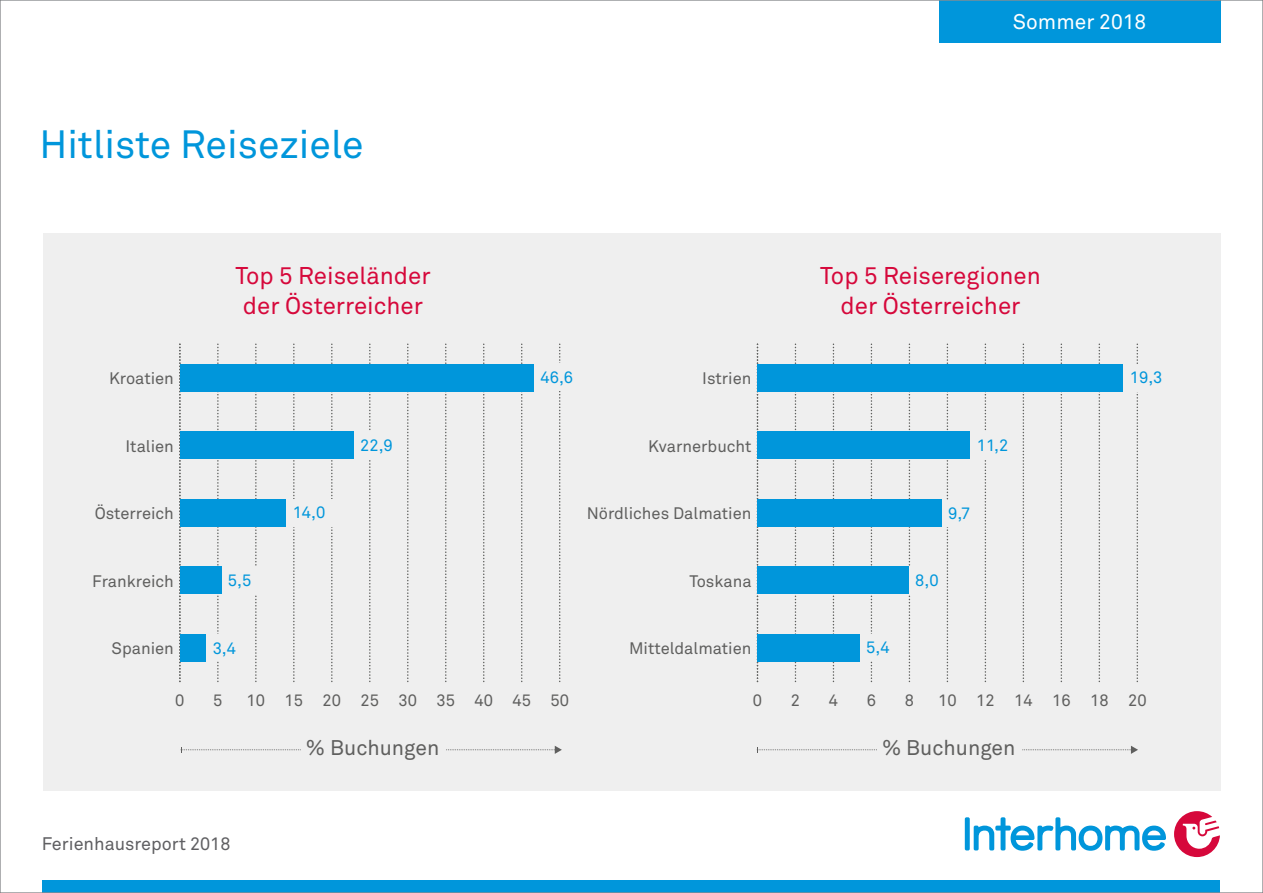
<style>
.page{position:relative;width:1263px;height:893px;background:#fff}
.page>*{position:absolute;margin:0;border:0;box-sizing:border-box;transform-origin:0 0}
.t1{font:39px "Akkurat Pro";color:#0096db}
.t2{font:24px/30px "Akkurat Pro";color:#d6083b;text-align:center}
.t3{font:21px "Akkurat Pro";color:#5f5f5e}
.t4{font:21px "Akkurat Pro";color:#fff}
.t5{font:18px "Akkurat Pro";color:#5f5f62}
.t6{font:16.5px "Akkurat Pro";color:#5f5f5e}
.t7{font:16.5px "Akkurat Pro";color:#0096db}
</style>
<div class="page">
<div style="left:43px;top:880px;width:1177px;height:13px;background:#0096db"></div>
<div style="left:965px;top:817px;width:5px;height:33px;background:#0096db;border-radius:2px"></div>
<svg style="left:974px;top:817px;width:192px;height:34px"></svg>
<svg style="left:1174px;top:811px;width:46px;height:46px"></svg>
<div style="left:939px;top:0;width:281px;height:43px;background:#0096db"></div>
<div style="left:43px;top:234px;width:1177px;height:557px;background:#efefef"></div>
<svg style="left:447px;top:746px;width:115px;height:8px"></svg>
<svg style="left:181px;top:747px;width:120px;height:5px"></svg>
<svg style="left:795px;top:344px;width:1px;height:337px"></svg>
<svg style="left:833px;top:344px;width:1px;height:337px"></svg>
<svg style="left:871px;top:344px;width:1px;height:337px"></svg>
<svg style="left:909px;top:344px;width:1px;height:337px"></svg>
<svg style="left:947px;top:344px;width:1px;height:337px"></svg>
<svg style="left:985px;top:344px;width:1px;height:337px"></svg>
<svg style="left:1022px;top:344px;width:2px;height:337px"></svg>
<svg style="left:1060px;top:344px;width:2px;height:337px"></svg>
<svg style="left:1098px;top:344px;width:2px;height:337px"></svg>
<svg style="left:1136px;top:344px;width:2px;height:337px"></svg>
<svg style="left:757px;top:344px;width:10px;height:337px"></svg>
<div style="left:757px;top:364px;width:367px;height:27px;background:#0096db"></div>
<div style="left:757px;top:432px;width:213px;height:27px;background:#0096db"></div>
<div style="left:757px;top:499px;width:185px;height:27px;background:#0096db"></div>
<div style="left:757px;top:567px;width:152px;height:27px;background:#0096db"></div>
<div style="left:757px;top:634px;width:103px;height:27px;background:#0096db"></div>
<svg style="left:217px;top:344px;width:2px;height:337px"></svg>
<svg style="left:255px;top:344px;width:2px;height:337px"></svg>
<svg style="left:293px;top:344px;width:2px;height:337px"></svg>
<svg style="left:331px;top:344px;width:2px;height:337px"></svg>
<svg style="left:369px;top:344px;width:2px;height:337px"></svg>
<svg style="left:407px;top:344px;width:1px;height:337px"></svg>
<svg style="left:445px;top:344px;width:1px;height:337px"></svg>
<svg style="left:483px;top:344px;width:1px;height:337px"></svg>
<svg style="left:521px;top:344px;width:1px;height:337px"></svg>
<svg style="left:559px;top:344px;width:1px;height:337px"></svg>
<svg style="left:179px;top:344px;width:10px;height:337px"></svg>
<div style="left:180px;top:364px;width:354px;height:27px;background:#0096db"></div>
<div style="left:180px;top:432px;width:174px;height:27px;background:#0096db"></div>
<div style="left:180px;top:499px;width:106px;height:27px;background:#0096db"></div>
<div style="left:180px;top:567px;width:42px;height:27px;background:#0096db"></div>
<div style="left:180px;top:634px;width:26px;height:27px;background:#0096db"></div>
<svg style="left:1023px;top:746px;width:115px;height:8px"></svg>
<svg style="left:757px;top:747px;width:120px;height:5px"></svg>
<div style="left:1124px;top:364px;width:46px;height:27px;background:#efefef"></div>
<div style="left:971px;top:432px;width:46px;height:27px;background:#efefef"></div>
<div style="left:534px;top:364px;width:47px;height:27px;background:#efefef"></div>
<div style="left:354px;top:432px;width:46px;height:27px;background:#efefef"></div>
<div style="left:287px;top:499px;width:46px;height:27px;background:#efefef"></div>
<div style="left:909px;top:567px;width:35px;height:27px;background:#efefef"></div>
<div style="left:942px;top:500px;width:35px;height:27px;background:#efefef"></div>
<div style="left:860px;top:634px;width:35px;height:27px;background:#efefef"></div>
<div style="left:222px;top:567px;width:35px;height:27px;background:#efefef"></div>
<div style="left:207px;top:634px;width:34px;height:27px;background:#efefef"></div>
<h1 class="t1" style="left:39px;top:122px;width:326px">Hitliste Reiseziele</h1>
<p class="t4" style="left:1013px;top:10px;width:135px">Sommer 2018</p>
<h2 class="t2" style="left:235px;top:261px;width:197px">Top 5 Reiseländer der Österreicher</h2>
<h2 class="t2" style="left:820px;top:261px;width:222px">Top 5 Reiseregionen der Österreicher</h2>
<p class="t6" style="left:109px;top:369px;width:66px">Kroatien</p>
<p class="t7" style="left:540px;top:368px;width:34px">46,6</p>
<p class="t6" style="left:702px;top:369px;width:51px">Istrien</p>
<p class="t7" style="left:1130px;top:368px;width:34px">19,3</p>
<p class="t6" style="left:126px;top:436px;width:50px">Italien</p>
<p class="t7" style="left:360px;top:436px;width:34px">22,9</p>
<p class="t6" style="left:648px;top:436px;width:105px">Kvarnerbucht</p>
<p class="t7" style="left:977px;top:436px;width:33px">11,2</p>
<p class="t6" style="left:95px;top:504px;width:81px">Österreich</p>
<p class="t7" style="left:293px;top:503px;width:34px">14,0</p>
<p class="t6" style="left:587px;top:504px;width:166px">Nördliches Dalmatien</p>
<p class="t7" style="left:948px;top:504px;width:24px">9,7</p>
<p class="t6" style="left:92px;top:571px;width:83px">Frankreich</p>
<p class="t7" style="left:228px;top:571px;width:25px">5,5</p>
<p class="t6" style="left:689px;top:571px;width:64px">Toskana</p>
<p class="t7" style="left:915px;top:570px;width:25px">8,0</p>
<p class="t6" style="left:112px;top:639px;width:64px">Spanien</p>
<p class="t7" style="left:213px;top:638px;width:25px">3,4</p>
<p class="t6" style="left:629px;top:639px;width:124px">Mitteldalmatien</p>
<p class="t7" style="left:866px;top:638px;width:25px">5,4</p>
<p class="t6" style="left:175px;top:691px;width:11px">0</p>
<p class="t6" style="left:213px;top:691px;width:11px">5</p>
<p class="t6" style="left:247px;top:691px;width:324px">10 15 20 25 30 35 40 45 50</p>
<p class="t6" style="left:753px;top:691px;width:11px">0</p>
<p class="t6" style="left:791px;top:691px;width:11px">2</p>
<p class="t6" style="left:829px;top:691px;width:11px">4</p>
<p class="t6" style="left:867px;top:691px;width:11px">6</p>
<p class="t6" style="left:905px;top:691px;width:11px">8</p>
<p class="t6" style="left:938px;top:691px;width:210px">10 12 14 16 18 20</p>
<p class="t3" style="left:306px;top:736px;width:135px">% Buchungen</p>
<p class="t3" style="left:882px;top:736px;width:135px">% Buchungen</p>
<p class="t5" style="left:42px;top:834px;width:190px">Ferienhausreport 2018</p>
</div>
